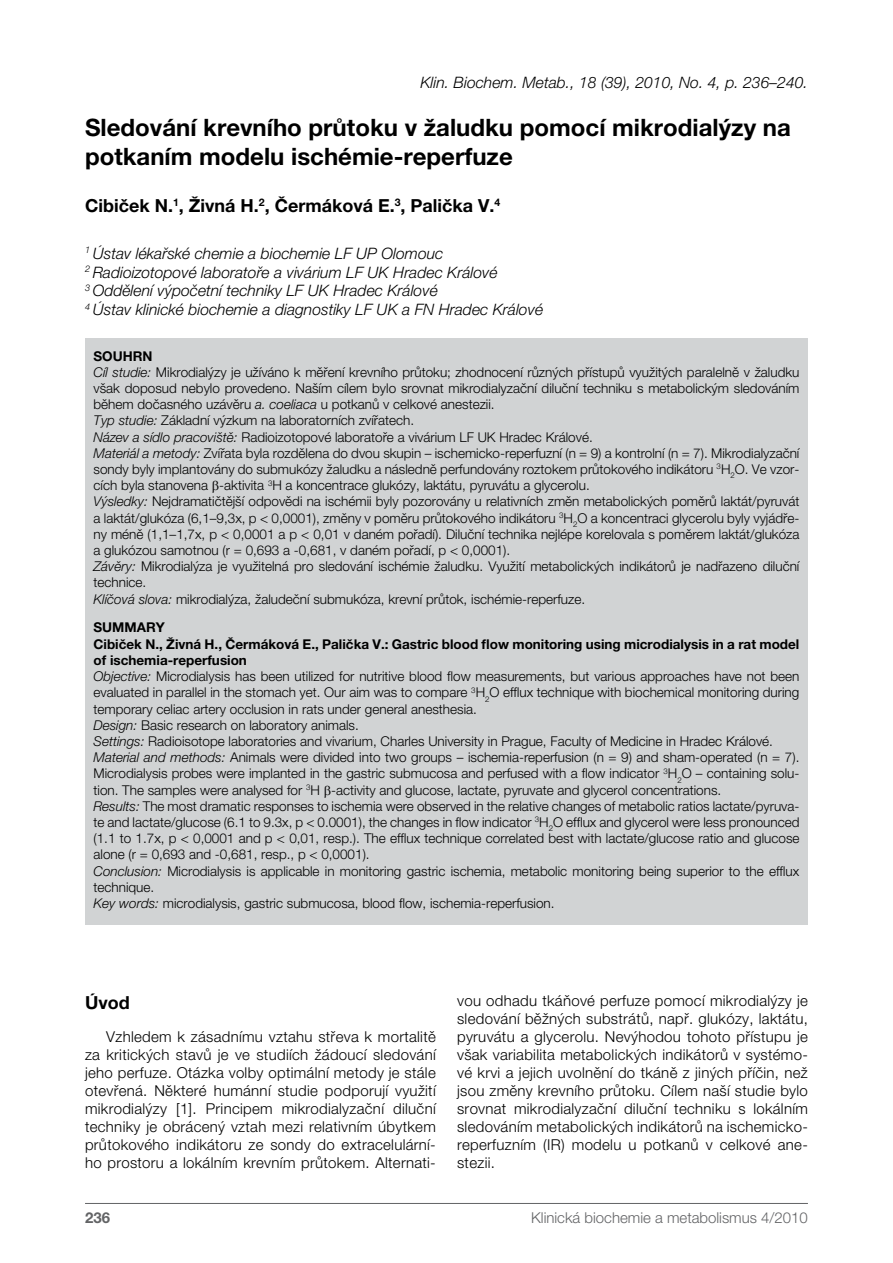
<style>
.page{position:relative;width:893px;height:1263px;background:#fff}
.page>*{position:absolute;margin:0;border:0;box-sizing:border-box;transform-origin:0 0}
.t1{font:700 24px/28.8px "Helvetica Neue CE";color:#000}
.t2{font:700 18px "Helvetica Neue CE";color:#000}
.t3{font:italic 300 15.75px/18.9px "Helvetica Neue CE";color:#000}
.t4{font:300 15px/18px "Helvetica Neue CE";letter-spacing:.02em;color:#000;text-align:justify}
.t5{font:300 15px "Helvetica Neue CE";color:#636466}
.t6{font:700 15px "Helvetica Neue CE";color:#636466}
.t7{font:300 13.5px/16.2px "Helvetica Neue CE";color:#000}
.s1{font-weight:700}
.s2{font-style:italic}
</style>
<div class="page">
<hr style="left:85px;top:1203px;width:723px;height:1px;background:#636466">
<div style="left:85px;top:338px;width:723px;height:586px;background:#d1d3d4"></div>
<p class="t3" style="left:420px;top:73px;width:389px">Klin. Biochem. Metab., 18 (39), 2010, No. 4, p. 236–240.</p>
<h1 class="t1" style="left:85px;top:113px;width:707px">Sledování krevního průtoku v žaludku pomocí mikrodialýzy na potkaním modelu ischémie-reperfuze</h1>
<h2 class="t2" style="left:85px;top:196px;width:417px">Cibiček N.<sup>1</sup>, Živná H.<sup>2</sup>, Čermáková E.<sup>3</sup>, Palička V.<sup>4</sup></h2>
<p class="t3" style="left:85px;top:244px;width:460px"><sup>1</sup> Ústav lékařské chemie a biochemie LF UP Olomouc<br><sup>2</sup> Radioizotopové laboratoře a vivárium LF UK Hradec Králové<br><sup>3</sup> Oddělení výpočetní techniky LF UK Hradec Králové<br><sup>4</sup> Ústav klinické biochemie a diagnostiky LF UK a FN Hradec Králové</p>
<p class="t7" style="left:94px;top:348px;width:707px"><span class="s1">SOUHRN<br></span><span class="s2">Cíl studie:</span> Mikrodialýzy je užíváno k měření krevního průtoku; zhodnocení různých přístupů využitých paralelně v žaludku však doposud nebylo provedeno. Naším cílem bylo srovnat mikrodialyzační diluční techniku s metabolickým sledováním během dočasného uzávěru <span class="s2">a. coeliaca</span> u potkanů v celkové anestezii.<br><span class="s2">Typ studie:</span> Základní výzkum na laboratorních zvířatech.<br><span class="s2">Název a sídlo pracoviště:</span> Radioizotopové laboratoře a vivárium LF UK Hradec Králové.<br><span class="s2">Materiál a metody:</span> Zvířata byla rozdělena do dvou skupin – ischemicko-reperfuzní (n = 9) a kontrolní (n = 7). Mikrodialyzační sondy byly implantovány do submukózy žaludku a následně perfundovány roztokem průtokového indikátoru <sup>3</sup>H<sub>2</sub>O. Ve vzor&shy;cích byla stanovena -aktivita <sup>3</sup>H a koncentrace glukózy, laktátu, pyruvátu a glycerolu.<br><span class="s2">Výsledky:</span> Nejdramatičtější odpovědi na ischémii byly pozorovány u relativních změn metabolických poměrů laktát/pyruvát a laktát/glukóza (6,1–9,3x, p &lt; 0,0001), změny v poměru průtokového indikátoru <sup>3</sup>H<sub>2</sub>O a koncentraci glycerolu byly vyjádře&shy;ny méně (1,1–1,7x, p &lt; 0,0001 a p &lt; 0,01 v daném pořadí). Diluční technika nejlépe korelovala s poměrem laktát/glukóza a glukózou samotnou (r = 0,693 a -0,681, v daném pořadí, p &lt; 0,0001).<br><span class="s2">Závěry:</span> Mikrodialýza je využitelná pro sledování ischémie žaludku. Využití metabolických indikátorů je nadřazeno diluční technice.<br><span class="s2">Klíčová slova:</span> mikrodialýza, žaludeční submukóza, krevní průtok, ischémie-reperfuze.</p>
<p class="t7" style="left:94px;top:620px;width:707px"><span class="s1">SUMMARY<br>Cibiček N., Živná H., Čermáková E., Palička V.: Gastric blood flow monitoring using microdialysis in a rat model of ischemia-reperfusion<br></span><span class="s2">Objective:</span> Microdialysis has been utilized for nutritive blood flow measurements, but various approaches have not been evaluated in parallel in the stomach yet. Our aim was to compare <sup>3</sup>H<sub>2</sub>O efflux technique with biochemical monitoring during temporary celiac artery occlusion in rats under general anesthesia.<br><span class="s2">Design:</span> Basic research on laboratory animals.<br><span class="s2">Settings:</span> Radioisotope laboratories and vivarium, Charles University in Prague, Faculty of Medicine in Hradec Králové.<br><span class="s2">Material and methods:</span> Animals were divided into two groups – ischemia-reperfusion (n = 9) and sham-operated (n = 7).<br>Microdialysis probes were implanted in the gastric submucosa and perfused with a flow indicator <sup>3</sup>H<sub>2</sub>O – containing solu&shy;tion. The samples were analysed for <sup>3</sup>H -activity and glucose, lactate, pyruvate and glycerol concentrations.<br><span class="s2">Results:</span> The most dramatic responses to ischemia were observed in the relative changes of metabolic ratios lactate/pyruva&shy;te and lactate/glucose (6.1 to 9.3x, p &lt; 0.0001), the changes in flow indicator <sup>3</sup>H<sub>2</sub>O efflux and glycerol were less pronounced (1.1 to 1.7x, p &lt; 0,0001 and p &lt; 0,01, resp.). The efflux technique correlated best with lactate/glucose ratio and glucose alone (r = 0,693 and -0,681, resp., p &lt; 0,0001).<br><span class="s2">Conclusion:</span> Microdialysis is applicable in monitoring gastric ischemia, metabolic monitoring being superior to the efflux technique.<br><span class="s2">Key words:</span> microdialysis, gastric submucosa, blood flow, ischemia-reperfusion.</p>
<h2 class="t2" style="left:85px;top:992px;width:46px">Úvod</h2>
<p class="t4" style="left:85px;top:1028px;width:352px;text-indent:21px">Vzhledem k zásadnímu vztahu střeva k mortalitě za kritických stavů je ve studiích žádoucí sledování jeho perfuze. Otázka volby optimální metody je stále otevřená. Některé humánní studie podporují využití mikrodialýzy [1]. Principem mikrodialyzační diluční techniky je obrácený vztah mezi relativním úbytkem průtokového indikátoru ze sondy do extracelulární&shy;ho prostoru a lokálním krevním průtokem. Alternati-</p>
<p class="t4" style="left:457px;top:992px;width:352px">vou odhadu tkáňové perfuze pomocí mikrodialýzy je sledování běžných substrátů, např. glukózy, laktátu, pyruvátu a glycerolu. Nevýhodou tohoto přístupu je však variabilita metabolických indikátorů v systémo&shy;vé krvi a jejich uvolnění do tkáně z jiných příčin, než jsou změny krevního průtoku. Cílem naší studie bylo srovnat mikrodialyzační diluční techniku s lokálním sledováním metabolických indikátorů na ischemicko&shy;reperfuzním (IR) modelu u potkanů v celkové ane&shy;stezii.</p>
<p class="t6" style="left:85px;top:1209px;width:27px">236</p>
<p class="t5" style="left:531px;top:1209px;width:278px">Klinická biochemie a metabolismus 4/2010</p>
</div>
